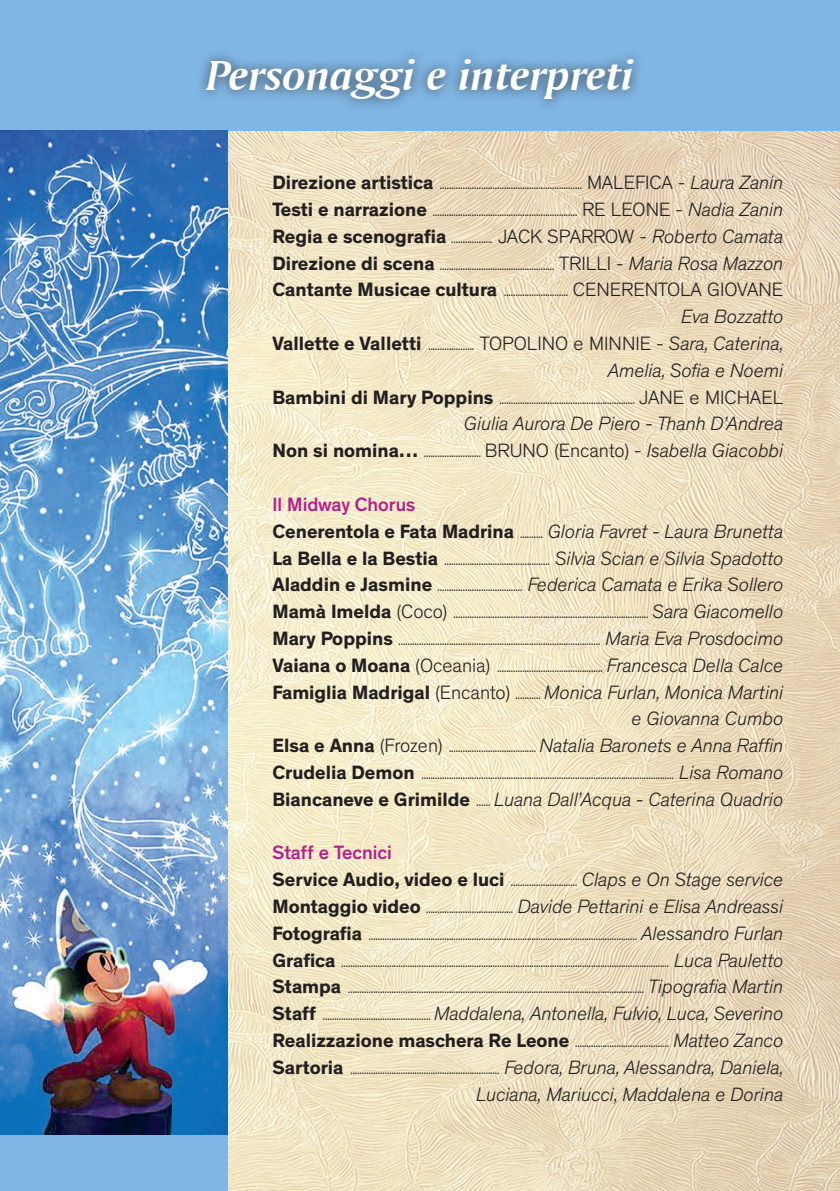
<style>
.page{position:relative;width:840px;height:1191px;background:#fff}
.page>*{position:absolute;margin:0;border:0;box-sizing:border-box;transform-origin:0 0}
.t1{font:44px "Amerigo BT Bold Italic A";color:#fff;scale:1.1 1}
.t2{font:italic 300 19.6px/26.8px "Theinhardt";color:#231f20}
.t3{font:500 19.6px "Theinhardt";color:#b41e8d}
.t4{font:300 13px/26.8px "Theinhardt";color:#231f20;text-align:justify}
.s1{font-weight:700;font-size:19.6px}
.s2{font-size:19.6px}
.s3{font-style:italic;font-size:19.6px}
.s4{font-weight:500;font-style:normal;color:#b41e8d}
.s5{font-weight:700;font-style:normal}
.s6{font-style:normal;font-size:13px}
.s7{font-style:normal}
</style>
<div class="page">
<img style="left:227px;top:130px;width:612px;height:1061px">
<div style="left:0;top:0;width:839px;height:130px;background:#80b6e3"></div>
<div style="left:0;top:1134px;width:227px;height:57px;background:#80b6e3"></div>
<div style="left:194px;top:48px;width:450px;height:63px;background:#231f20;opacity:.75"></div>
<img style="left:0;top:130px;width:227px;height:1004px">
<h1 class="t1" style="left:206px;top:49px;width:389px">Personaggi e interpreti</h1>
<p class="t4" style="left:272px;top:172px;width:512px"><span class="s1">Direzione artistica</span> .............................................................. <span class="s2">MALEFICA -</span> <span class="s3">Laura Zanin </span><span class="s1">Testi e narrazione</span> ............................................................... <span class="s2">RE LEONE -</span> <span class="s3">Nadia Zanin </span><span class="s1">Regia e scenografia</span> .................. <span class="s2">JACK SPARROW -</span> <span class="s3">Roberto Camata </span><span class="s1">Direzione di scena</span> .................................................. <span class="s2">TRILLI -</span> <span class="s3">Maria Rosa Mazzon </span><span class="s1">Cantante Musicae cultura</span> ............................ <span class="s2">CENERENTOLA GIOVANE</span></p>
<h2 class="t2" style="left:680px;top:303px;width:103px">Eva Bozzatto</h2>
<p class="t4" style="left:272px;top:332px;width:512px"><span class="s1">Vallette e Valletti</span> .................... <span class="s2">TOPOLINO e MINNIE -</span> <span class="s3">Sara, Caterina,</span></p>
<h2 class="t2" style="left:607px;top:357px;width:176px">Amelia, Sofia e Noemi</h2>
<p class="t4" style="left:272px;top:386px;width:512px"><span class="s1">Bambini di Mary Poppins</span> ........................................................... <span class="s2">JANE e MICHAEL</span></p>
<h2 class="t2" style="left:463px;top:411px;width:321px">Giulia Aurora De Piero - Thanh D’Andrea</h2>
<p class="t4" style="left:272px;top:440px;width:512px"><span class="s1">Non si nomina…</span> ......................... <span class="s2">BRUNO (Encanto) -</span> <span class="s3">Isabella Giacobbi</span></p>
<h2 class="t2" style="left:272px;top:491px;width:512px"><span class="s4">Il Midway Chorus<br></span><span class="s5">Cenerentola e Fata Madrina</span> <span class="s6">..........</span> Gloria Favret - Laura Brunetta</h2>
<p class="t4" style="left:272px;top:547px;width:512px"><span class="s1">La Bella e la Bestia</span> .............................................. <span class="s3">Silvia Scian e Silvia Spadotto </span><span class="s1">Aladdin e Jasmine</span> ..................................... <span class="s3">Federica Camata e Erika Sollero </span><span class="s1">Mamà Imelda</span> <span class="s2">(Coco)</span> ..................................................................................... <span class="s3">Sara Giacomello </span><span class="s1">Mary Poppins</span> ........................................................................................ <span class="s3">Maria Eva Prosdocimo </span><span class="s1">Vaiana o Moana</span> <span class="s2">(Oceania)</span> .............................................. <span class="s3">Francesca Della Calce</span></p>
<h2 class="t2" style="left:272px;top:679px;width:512px;text-align:right"><span class="s5">Famiglia Madrigal</span> <span class="s7">(Encanto)</span> <span class="s6">...........</span> Monica Furlan, Monica Martini e Giovanna Cumbo</h2>
<p class="t4" style="left:272px;top:734px;width:512px"><span class="s1">Elsa e Anna</span> <span class="s2">(Frozen)</span> ...................................... <span class="s3">Natalia Baronets e Anna Raffin<br></span><span class="s1">Crudelia Demon</span> .............................................................................................................. <span class="s3">Lisa Romano</span></p>
<h2 class="t2" style="left:272px;top:786px;width:512px"><span class="s5">Biancaneve e Grimilde</span> <span class="s6">......</span> Luana Dall’Acqua - Caterina Quadrio</h2>
<h2 class="t3" style="left:272px;top:841px;width:121px">Staff e Tecnici</h2>
<p class="t4" style="left:272px;top:868px;width:512px"><span class="s1">Service Audio, video e luci</span> ............................. <span class="s3">Claps e On Stage service </span><span class="s1">Montaggio video</span> ...................................... <span class="s3">Davide Pettarini e Elisa Andreassi </span><span class="s1">Fotografia</span> ..................................................................................................................... <span class="s3">Alessandro Furlan </span><span class="s1">Grafica</span> ............................................................................................................................................... <span class="s3">Luca Pauletto </span><span class="s1">Stampa</span> ................................................................................................................................. <span class="s3">Tipografia Martin </span><span class="s1">Staff</span> ............................................... <span class="s3">Maddalena, Antonella, Fulvio, Luca, Severino </span><span class="s1">Realizzazione maschera Re Leone</span> ......................................... <span class="s3">Matteo Zanco </span><span class="s1">Sartoria</span> ................................................................. <span class="s3">Fedora, Bruna, Alessandra, Daniela,</span></p>
<h2 class="t2" style="left:476px;top:1081px;width:308px">Luciana, Mariucci, Maddalena e Dorina</h2>
</div>
